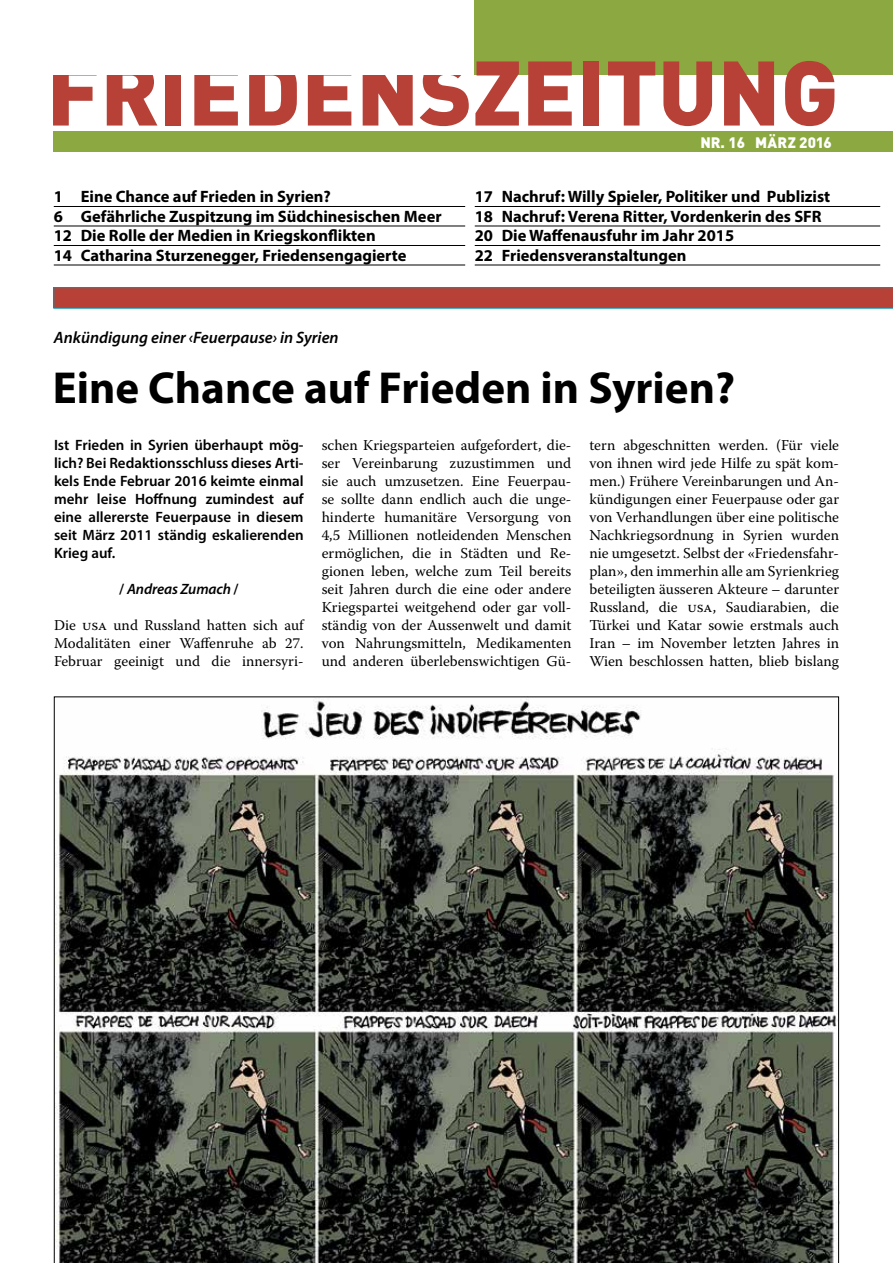
<style>
.page{position:relative;width:893px;height:1263px;background:#fff}
.page>*{position:absolute;margin:0;border:0;box-sizing:border-box;transform-origin:0 0}
.t1{font:900 90px "DIN";color:#b84137}
.t2{font:700 45px "Myriad Pro";color:#000}
.t3{font:700 16.5px/19.5px "Myriad Pro";color:#000}
.t4{font:italic 600 16.5px "Myriad Pro";color:#000}
.t5{font:15px/18px "Warnock Pro";color:#000;text-align:justify}
.t6{font:600 15px/18px "Myriad Pro";color:#000;text-align:justify}
.t7{font:italic 600 15px "Myriad Pro";letter-spacing:-.01em;color:#000}
.t8{font:900 15px "DIN";letter-spacing:.005em;color:#fff}
.s1{font-style:normal}
</style>
<div class="page">
<div style="left:475px;top:0;width:418px;height:75px;background:#8ba940"></div>
<div style="left:54px;top:131px;width:839px;height:21px;background:#8ba940"></div>
<hr style="left:54px;top:206px;width:411px;height:1px;background:#000">
<hr style="left:54px;top:226px;width:411px;height:1px;background:#000">
<hr style="left:54px;top:245px;width:411px;height:1px;background:#000">
<hr style="left:54px;top:265px;width:411px;height:1px;background:#000">
<hr style="left:475px;top:206px;width:405px;height:1px;background:#000">
<hr style="left:475px;top:226px;width:405px;height:1px;background:#000">
<hr style="left:475px;top:245px;width:405px;height:1px;background:#000">
<hr style="left:475px;top:265px;width:405px;height:1px;background:#000">
<svg style="left:53px;top:287px;width:840px;height:22px;background:#a74b45"></svg>
<svg style="left:54px;top:696px;width:785px;height:567px;background:#585b55"></svg>
<h1 class="t1" style="left:47px;top:33px;width:794px">FRIEDENSZEITUNG</h1>
<p class="t8" style="left:700px;top:132px;width:133px">NR. 16 MÄRZ 2016</p>
<p class="t3" style="left:54px;top:186px;width:389px">1 Eine Chance auf Frieden in Syrien?<br>6 Gefährliche Zuspitzung im Südchinesischen Meer 12 Die Rolle der Medien in Kriegskonflikten<br>14 Catharina Sturzenegger, Friedensengagierte</p>
<p class="t3" style="left:475px;top:186px;width:357px">17 Nachruf: Willy Spieler, Politiker und Publizist 18 Nachruf: Verena Ritter, Vordenkerin des SFR 20 Die Waffenausfuhr im Jahr 2015<br>22 Friedensveranstaltungen</p>
<p class="t4" style="left:54px;top:327px;width:286px">Ankündigung einer ‹Feuerpause› in Syrien</p>
<h2 class="t2" style="left:53px;top:358px;width:684px">Eine Chance auf Frieden in Syrien?</h2>
<p class="t6" style="left:54px;top:436px;width:251px">Ist Frieden in Syrien überhaupt mög&shy;lich? Bei Redaktionsschluss dieses Arti&shy;kels Ende Februar 2016 keimte einmal mehr leise Hoffnung zumindest auf eine allererste Feuerpause in diesem seit März 2011 ständig eskalierenden Krieg auf.</p>
<p class="t7" style="left:119px;top:579px;width:121px"><span class="s1">/</span> Andreas Zumach <span class="s1">/</span></p>
<p class="t5" style="left:54px;top:616px;width:251px">Die USA und Russland hatten sich auf Modalitäten einer Waffenruhe ab 27.<br>Februar geeinigt und die innersyri-</p>
<p class="t5" style="left:322px;top:436px;width:251px">schen Kriegsparteien aufgefordert, die&shy;ser Vereinbarung zuzustimmen und sie auch umzusetzen. Eine Feuerpau&shy;se sollte dann endlich auch die unge&shy;hinderte humanitäre Versorgung von 4,5 Millionen notleidenden Menschen ermöglichen, die in Städten und Re&shy;gionen leben, welche zum Teil bereits seit Jahren durch die eine oder andere Kriegspartei weitgehend oder gar voll&shy;ständig von der Aussenwelt und damit von Nahrungsmitteln, Medikamenten und anderen überlebenswichtigen Gü-</p>
<p class="t5" style="left:589px;top:436px;width:251px">tern abgeschnitten werden. (Für viele von ihnen wird jede Hilfe zu spät kom&shy;men.) Frühere Vereinbarungen und An&shy;kündigungen einer Feuerpause oder gar von Verhandlungen über eine politische Nachkriegsordnung in Syrien wurden nie umgesetzt. Selbst der «Friedensfahr&shy;plan», den immerhin alle am Syrienkrieg beteiligten äusseren Akteure – darunter Russland, die USA, Saudiarabien, die Türkei und Katar sowie erstmals auch Iran – im November letzten Jahres in Wien beschlossen hatten, blieb bislang</p>
</div>
